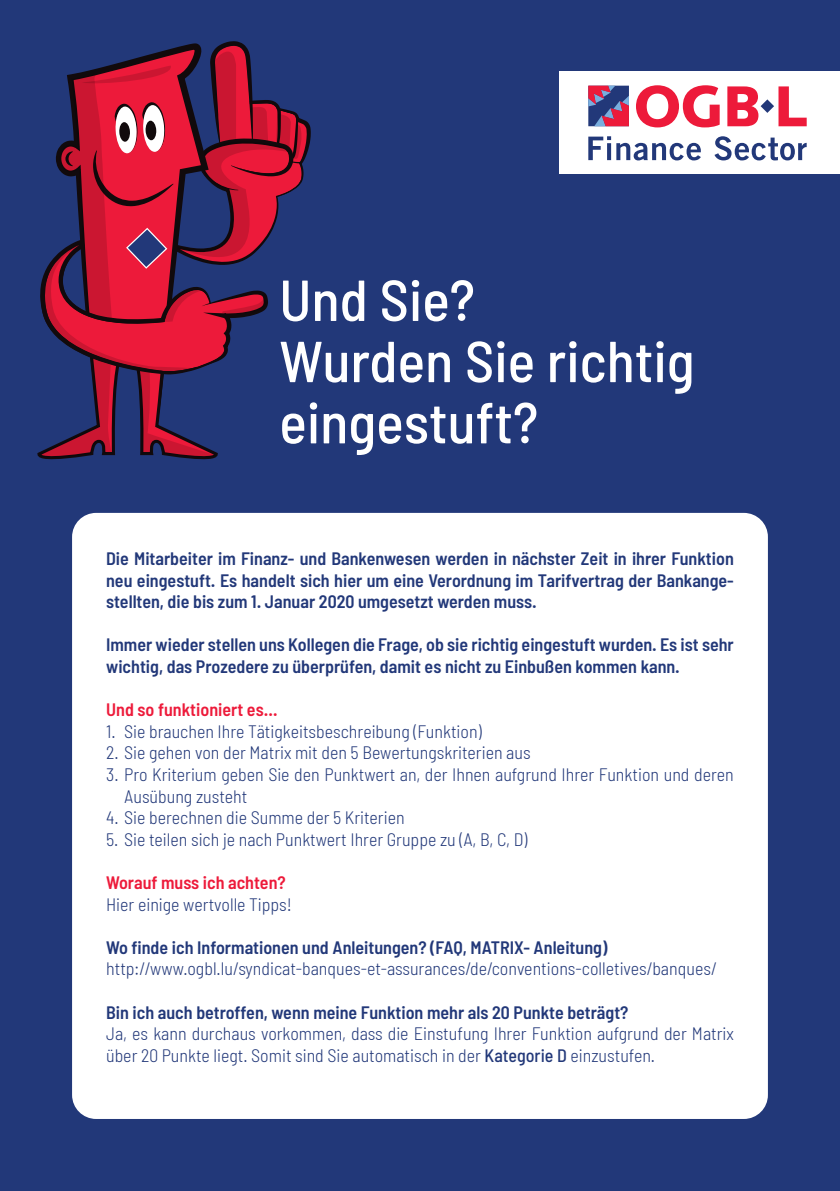
<style>
.page{position:relative;width:840px;height:1191px;background:#fff}
.page>*{position:absolute;margin:0;border:0;box-sizing:border-box;transform-origin:0 0}
.t1{font:500 semi-condensed 57.6px/61.2px "Barlow";color:#fff}
.t2{font:300 semi-condensed 18px/21.6px "Barlow";color:#223879}
.t3{font:600 semi-condensed 18px/21.6px "Barlow";color:#223879;text-align:justify}
.t4{font:600 semi-condensed 18px "Barlow";color:#ed1a3a}
.s1{font-weight:500}
</style>
<div class="page">
<div style="left:0;top:0;width:839px;height:1191px;background:#223879"></div>
<div style="left:559px;top:71px;width:280px;height:103px;background:#fff"></div>
<svg style="left:588px;top:85px;width:41px;height:42px"></svg>
<svg style="left:636px;top:85px;width:83px;height:42px"></svg>
<svg style="left:727px;top:86px;width:79px;height:40px"></svg>
<svg style="left:588px;top:86px;width:40px;height:40px;background:#7c4374"></svg>
<svg style="left:588px;top:136px;width:22px;height:24px"></svg>
<svg style="left:616px;top:143px;width:84px;height:17px"></svg>
<svg style="left:714px;top:136px;width:92px;height:24px"></svg>
<div style="left:72px;top:513px;width:695px;height:606px;background:#fff;border-radius:24px"></div>
<svg style="left:37px;top:41px;width:273px;height:416px"></svg>
<p class="t1" style="left:279px;top:268px;width:416px">Und Sie?<br>Wurden Sie richtig eingestuft?</p>
<p class="t3" style="left:106px;top:547px;width:629px">Die Mitarbeiter im Finanz- und Bankenwesen werden in nächster Zeit in ihrer Funktion neu eingestuft. Es handelt sich hier um eine Verordnung im Tarifvertrag der Bankange&shy;stellten, die bis zum 1. Januar 2020 umgesetzt werden muss.</p>
<p class="t3" style="left:106px;top:633px;width:629px">Immer wieder stellen uns Kollegen die Frage, ob sie richtig eingestuft wurden. Es ist sehr wichtig, das Prozedere zu überprüfen, damit es nicht zu Einbußen kommen kann.</p>
<p class="t4" style="left:106px;top:698px;width:173px">Und so funktioniert es…</p>
<p class="t2" style="left:106px;top:720px;width:377px">1. Sie brauchen Ihre Tätigkeitsbeschreibung (Funktion)</p>
<p class="t2" style="left:106px;top:741px;width:426px">2. Sie gehen von der Matrix mit den 5 Bewertungskriterien aus</p>
<p class="t2" style="left:124px;top:763px;width:611px;text-indent:-18px">3. Pro Kriterium geben Sie den Punktwert an, der Ihnen aufgrund Ihrer Funktion und deren<br>Ausübung zusteht</p>
<p class="t2" style="left:106px;top:806px;width:300px">4. Sie berechnen die Summe der 5 Kriterien</p>
<p class="t2" style="left:106px;top:828px;width:422px">5. Sie teilen sich je nach Punktwert Ihrer Gruppe zu (A, B, C, D)</p>
<p class="t4" style="left:106px;top:871px;width:181px">Worauf muss ich achten?</p>
<p class="t2" style="left:106px;top:893px;width:187px">Hier einige wertvolle Tipps!</p>
<p class="t3" style="left:106px;top:936px;width:502px">Wo finde ich Informationen und Anleitungen? (FAQ, MATRIX- Anleitung)</p>
<p class="t2" style="left:106px;top:957px;width:611px">http://www.ogbl.lu/syndicat-banques-et-assurances/de/conventions-colletives/banques/</p>
<p class="t3" style="left:106px;top:1001px;width:523px">Bin ich auch betroffen, wenn meine Funktion mehr als 20 Punkte beträgt?</p>
<p class="t2" style="left:106px;top:1022px;width:629px">Ja, es kann durchaus vorkommen, dass die Einstufung Ihrer Funktion aufgrund der Matrix über 20 Punkte liegt. Somit sind Sie automatisch in der <span class="s1">Kategorie D</span> einzustufen.</p>
</div>
